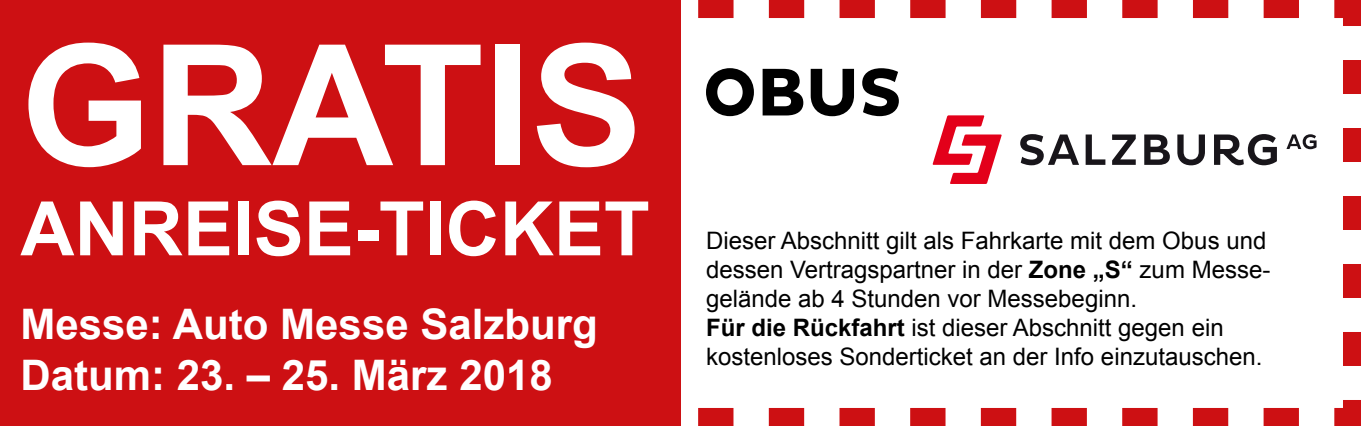
<style>
.page{position:relative;width:1361px;height:426px;background:#fff}
.page>*{position:absolute;margin:0;border:0;box-sizing:border-box;transform-origin:0 0}
.t1{font:700 168px "Arial";color:#fff}
.t2{font:700 75px "Arial";color:#fff}
.t3{font:700 42px/50.4px "Arial";color:#fff}
.t4{font:24px/28.8px "Arial";color:#000}
.s1{font-weight:700}
</style>
<div class="page">
<svg style="left:680px;top:0;width:681px;height:425px"></svg>
<div style="left:0;top:0;width:680px;height:425px;background:#cd1013"></div>
<svg style="left:1020px;top:134px;width:59px;height:31px"></svg>
<svg style="left:1085px;top:134px;width:20px;height:31px"></svg>
<svg style="left:1112px;top:134px;width:23px;height:31px"></svg>
<svg style="left:1144px;top:134px;width:26px;height:31px"></svg>
<svg style="left:1177px;top:134px;width:28px;height:31px"></svg>
<svg style="left:1214px;top:134px;width:63px;height:31px"></svg>
<svg style="left:1286px;top:134px;width:30px;height:15px"></svg>
<svg style="left:932px;top:115px;width:69px;height:69px"></svg>
<svg style="left:706px;top:68px;width:48px;height:48px"></svg>
<svg style="left:762px;top:69px;width:41px;height:46px"></svg>
<svg style="left:810px;top:69px;width:44px;height:47px"></svg>
<svg style="left:862px;top:68px;width:37px;height:48px"></svg>
<h1 class="t1" style="left:20px;top:-6px;width:624px">GRATIS</h1>
<h2 class="t2" style="left:20px;top:178px;width:631px">ANREISE-TICKET</h2>
<h3 class="t3" style="left:20px;top:300px;width:579px">Messe: Auto Messe Salzburg<br>Datum: 23. – 25. März 2018</h3>
<p class="t4" style="left:706px;top:226px;width:566px">Dieser Abschnitt gilt als Fahrkarte mit dem Obus und dessen Vertragspartner in der <span class="s1">Zone „S“</span> zum Messe&shy;gelände ab 4 Stunden vor Messebeginn.<br><span class="s1">Für die Rückfahrt</span> ist dieser Abschnitt gegen ein kostenloses Sonderticket an der Info einzutauschen.</p>
</div>
